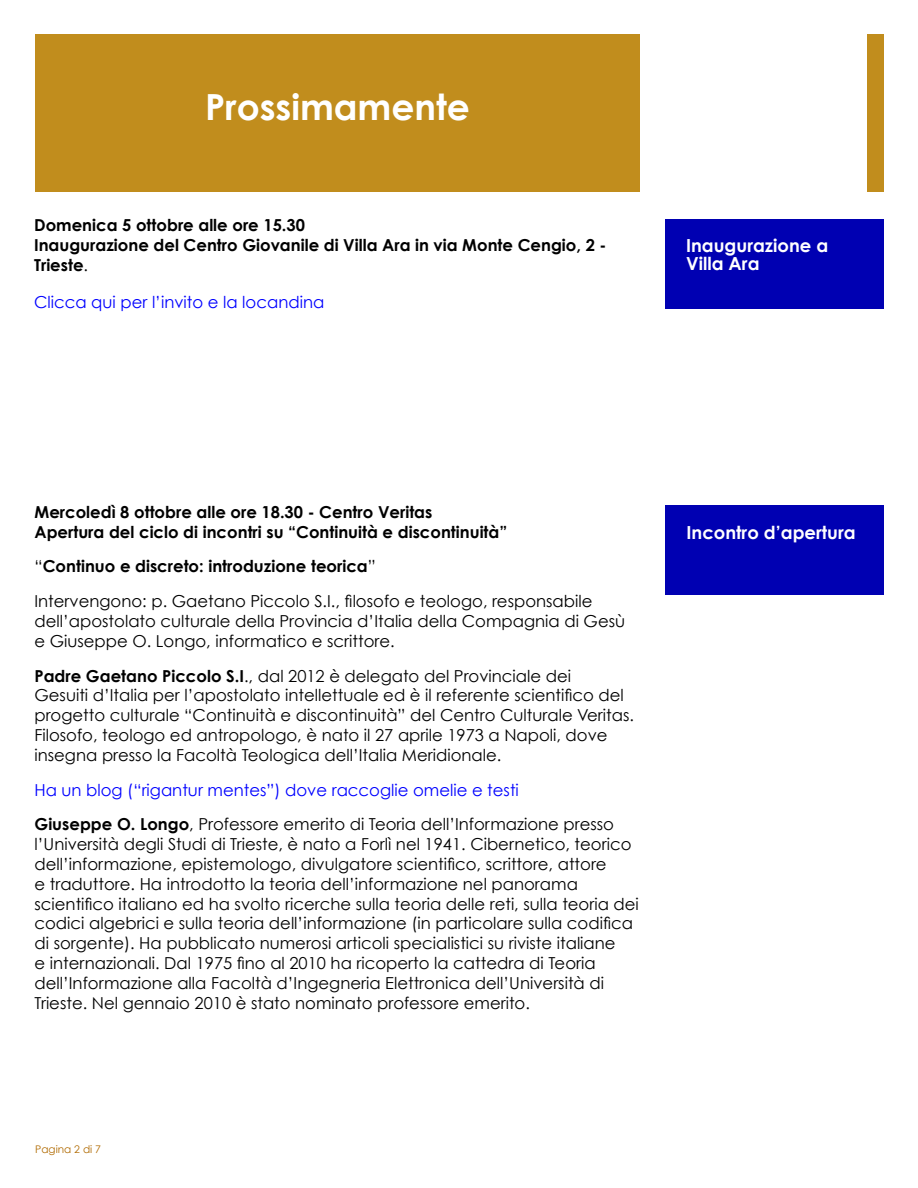
<style>
.page{position:relative;width:918px;height:1188px;background:#fff}
.page>*{position:absolute;margin:0;border:0;box-sizing:border-box;transform-origin:0 0}
.t1{font:700 36px "Century Gothic";color:#fff}
.t2{font:700 18px/18px "Century Gothic";color:#fff}
.t3{font:16.5px/19.8px "Century Gothic";color:#000}
.t4{font:700 16.5px/19.8px "Century Gothic";color:#000}
.t5{font:16.5px/34.8px "Century Gothic";color:#00f}
.t6{font:10.5px "Century Gothic";color:#b06a00}
.s1{font-weight:400}
.s2{font-weight:700}
.s3{font-weight:700;color:#000}
.s4{color:#000}
</style>
<div class="page">
<div style="left:35px;top:34px;width:605px;height:158px;background:#c18d1d"></div>
<div style="left:868px;top:34px;width:16px;height:158px;background:#c18d1d"></div>
<div style="left:665px;top:219px;width:219px;height:90px;background:#0000b2"></div>
<div style="left:665px;top:506px;width:219px;height:90px;background:#0000b2"></div>
<h1 class="t1" style="left:205px;top:84px;width:266px">Prossimamente</h1>
<p class="t4" style="left:34px;top:215px;width:574px">Domenica 5 ottobre alle ore 15.30<br>Inaugurazione del Centro Giovanile di Villa Ara in via Monte Cengio, 2 -<br>Trieste<span class="s1">.</span></p>
<p class="t5" style="left:34px;top:285px;width:292px">Clicca qui per l’invito e la locandina</p>
<p class="t2" style="left:686px;top:236px;width:144px">Inaugurazione a<br>Villa Ara</p>
<p class="t4" style="left:34px;top:502px;width:474px">Mercoledì 8 ottobre alle ore 18.30 - Centro Veritas<br>Apertura del ciclo di incontri su “Continuità e discontinuità”</p>
<p class="t3" style="left:34px;top:549px;width:559px;line-height:34.8px">“<span class="s2">Continuo e discreto: introduzione teorica</span>”<br>Intervengono: p. Gaetano Piccolo S.I., filosofo e teologo, responsabile</p>
<p class="t3" style="left:34px;top:611px;width:592px">dell’apostolato culturale della Provincia d’Italia della Compagnia di Gesù e Giuseppe O. Longo, informatico e scrittore.</p>
<p class="t3" style="left:34px;top:666px;width:601px"><span class="s2">Padre Gaetano Piccolo S.I</span>., dal 2012 è delegato del Provinciale dei<br>Gesuiti d’Italia per l’apostolato intellettuale ed è il referente scientifico del progetto culturale “Continuità e discontinuità” del Centro Culturale Veritas.<br>Filosofo, teologo ed antropologo, è nato il 27 aprile 1973 a Napoli, dove insegna presso la Facoltà Teologica dell’Italia Meridionale.</p>
<p class="t5" style="left:34px;top:772px;width:581px">Ha un blog (“rigantur mentes”) dove raccoglie omelie e testi<br><span class="s3">Giuseppe O. Longo</span><span class="s4">, Professore emerito di Teoria dell’Informazione presso</span></p>
<p class="t3" style="left:34px;top:834px;width:606px">l’Università degli Studi di Trieste, è nato a Forlì nel 1941. Cibernetico, teorico dell’informazione, epistemologo, divulgatore scientifico, scrittore, attore<br>e traduttore. Ha introdotto la teoria dell’informazione nel panorama scientifico italiano ed ha svolto ricerche sulla teoria delle reti, sulla teoria dei codici algebrici e sulla teoria dell’informazione (in particolare sulla codifica di sorgente). Ha pubblicato numerosi articoli specialistici su riviste italiane<br>e internazionali. Dal 1975 fino al 2010 ha ricoperto la cattedra di Teoria dell’Informazione alla Facoltà d’Ingegneria Elettronica dell’Università di Trieste. Nel gennaio 2010 è stato nominato professore emerito.</p>
<p class="t2" style="left:687px;top:523px;width:171px">Incontro d’apertura</p>
<p class="t6" style="left:35px;top:1143px;width:67px">Pagina 2 di 7</p>
</div>
